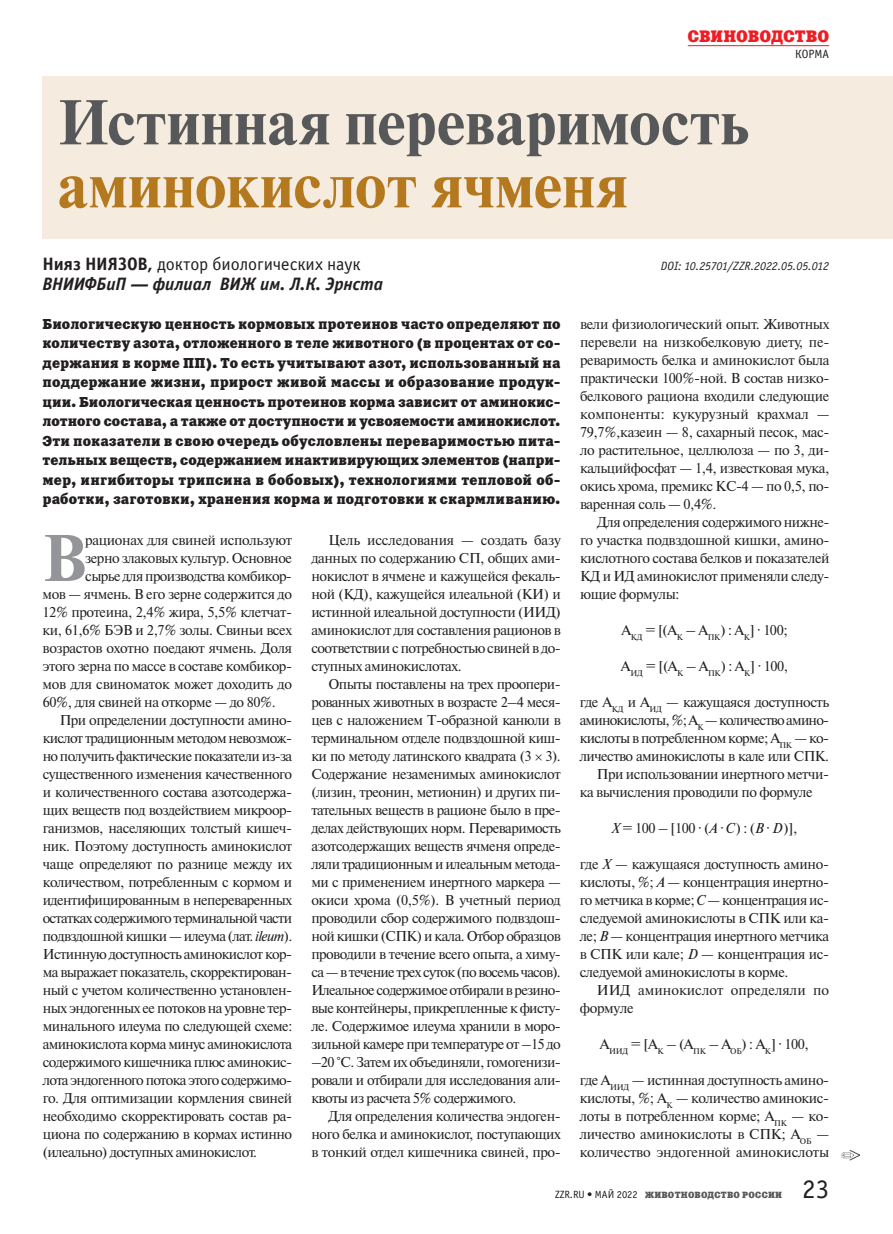
<style>
.page{position:relative;width:893px;height:1234px;background:#fff}
.page>*{position:absolute;margin:0;border:0;box-sizing:border-box;transform-origin:0 0}
.t1{font:700 65.7px "Newton C";color:#939598}
.t2{font:700 63px "Newton C";letter-spacing:.005em;color:#57585a}
.t3{font:700 63px "Newton C";letter-spacing:.01em;color:#b4781e}
.t4{font:27px "Officina Sans C";color:#231f20}
.t5{font:italic 700 18px/19.5px "Officina Sans C";letter-spacing:-.01em;color:#231f20}
.t6{font:16.5px "Xenia C";letter-spacing:.005em;color:#ee1d23}
.t7{font:14.25px/18px "Newton C";letter-spacing:-.03em;color:#231f20;text-align:justify}
.t8{font:14.25px/19.5px "Xenia C";letter-spacing:.01em;color:#231f20;text-align:justify}
.t9{font:14.25px "Newton C";letter-spacing:-.05em;color:#231f20}
.t10{font:14.25px "Newton C";letter-spacing:-.055em;color:#231f20}
.t11{font:14.25px/18px "Newton C";letter-spacing:.005em;color:#231f20}
.t12{font:italic 12px "Officina Sans C";letter-spacing:-.01em;color:#231f20}
.t13{font:12px "Officina Sans C";color:#231f20}
.t14{font:9px "Xenia C";letter-spacing:.025em;color:#57585a}
.s1{font-style:normal}
.s2{font-weight:400;font-style:normal}
.s3{font-style:italic}
.s4{font-family:"Officina Sans C";font-size:10.5px;color:#231f20}
</style>
<div class="page">
<hr style="left:688px;top:45px;width:141px;height:1px;background:#ee1d23">
<div style="left:43px;top:77px;width:850px;height:162px;background:#f5ecdf"></div>
<svg style="left:842px;top:1150px;width:18px;height:10px"></svg>
<p class="t6" style="left:688px;top:26px;width:143px">СВИНОВОДСТВО</p>
<p class="t13" style="left:795px;top:48px;width:36px">КОРМА</p>
<h2 class="t2" style="left:58px;top:87px;width:693px">Истинная переваримость</h2>
<h2 class="t3" style="left:58px;top:150px;width:572px">аминокислот ячменя</h2>
<p class="t5" style="left:43px;top:254px;width:342px"><span class="s1">Нияз НИЯЗОВ,</span> <span class="s2">доктор биологических наук<br></span>ВНИИФБиП — филиал ВИЖ им. Л.К. Эрнста</p>
<p class="t8" style="left:43px;top:314px;width:520px">Биологическую ценность кормовых протеинов часто определяют по количеству азота, отложенного в теле животного (в процентах от со&shy;держания в корме ПП). То есть учитывают азот, использованный на поддержание жизни, прирост живой массы и образование продук&shy;ции. Биологическая ценность протеинов корма зависит от аминокис&shy;лотного состава, а также от доступности и усвояемости аминокислот.<br>Эти показатели в свою очередь обусловлены переваримостью пита&shy;тельных веществ, содержанием инактивирующих элементов (напри&shy;мер, ингибиторы трипсина в бобовых), технологиями тепловой об&shy;работки, заготовки, хранения корма и подготовки к скармливанию.</p>
<h1 class="t1" style="left:43px;top:521px;width:46px">В</h1>
<p class="t7" style="left:85px;top:531px;width:208px">рационах для свиней используют</p>
<p class="t7" style="left:85px;top:549px;width:208px">зерно злаковых культур. Основное</p>
<p class="t7" style="left:85px;top:567px;width:208px">сырье для производства комбикор‑</p>
<p class="t7" style="left:43px;top:585px;width:251px">мов — ячмень. В его зерне содержится до</p>
<p class="t7" style="left:43px;top:603px;width:251px">12% протеина, 2,4% жира, 5,5% клетчат‑</p>
<p class="t7" style="left:43px;top:621px;width:251px">ки, 61,6% БЭВ и 2,7% золы. Свиньи всех</p>
<p class="t7" style="left:43px;top:639px;width:251px">возрастов охотно поедают ячмень. Доля</p>
<p class="t7" style="left:43px;top:657px;width:251px">этого зерна по массе в составе комбикор‑</p>
<p class="t7" style="left:43px;top:675px;width:251px">мов для свиноматок может доходить до</p>
<p class="t7" style="left:43px;top:693px;width:235px">60%, для свиней на откорме — до 80%.</p>
<p class="t7" style="left:60px;top:711px;width:234px">При определении доступности амино‑</p>
<p class="t9" style="left:43px;top:730px;width:251px">кислот традиционным методом невозмож‑</p>
<p class="t7" style="left:43px;top:747px;width:251px">но получить фактические показатели из‑за</p>
<p class="t7" style="left:43px;top:765px;width:251px">существенного изменения качественного</p>
<p class="t7" style="left:43px;top:783px;width:251px">и количественного состава азотсодержа‑</p>
<p class="t7" style="left:43px;top:801px;width:251px">щих веществ под воздействием микроор‑</p>
<p class="t7" style="left:43px;top:819px;width:251px">ганизмов, населяющих толстый кишеч‑</p>
<p class="t7" style="left:43px;top:837px;width:251px">ник. Поэтому доступность аминокислот</p>
<p class="t7" style="left:43px;top:855px;width:251px">чаще определяют по разнице между их</p>
<p class="t7" style="left:43px;top:873px;width:251px">количеством, потребленным с кормом и</p>
<p class="t7" style="left:43px;top:891px;width:251px">идентифицированным в непереваренных</p>
<p class="t9" style="left:43px;top:910px;width:251px">остатках содержимого терминальной части</p>
<p class="t7" style="left:43px;top:927px;width:251px">подвздошной кишки — илеума (лат. <span class="s3">ileum</span>).</p>
<p class="t7" style="left:43px;top:945px;width:251px">Истинную доступность аминокислот кор‑</p>
<p class="t7" style="left:43px;top:963px;width:251px">ма выражает показатель, скорректирован‑</p>
<p class="t7" style="left:43px;top:981px;width:251px">ный с учетом количественно установлен‑</p>
<p class="t7" style="left:43px;top:999px;width:251px">ных эндогенных ее потоков на уровне тер‑</p>
<p class="t7" style="left:43px;top:1017px;width:251px">минального илеума по следующей схеме:</p>
<p class="t7" style="left:43px;top:1035px;width:251px">аминокислота корма минус аминокислота</p>
<p class="t7" style="left:43px;top:1053px;width:251px">содержимого кишечника плюс аминокис‑</p>
<p class="t9" style="left:43px;top:1072px;width:251px">лота эндогенного потока этого содержимо‑</p>
<p class="t7" style="left:43px;top:1089px;width:251px">го. Для оптимизации кормления свиней</p>
<p class="t7" style="left:43px;top:1107px;width:251px">необходимо скорректировать состав ра‑</p>
<p class="t7" style="left:43px;top:1125px;width:251px">циона по содержанию в кормах истинно</p>
<p class="t7" style="left:43px;top:1143px;width:216px">(илеально) доступных аминокислот.</p>
<p class="t7" style="left:311px;top:531px;width:251px;text-indent:17px">Цель исследования — создать базу данных по содержанию СП, общих ами‑ нокислот в ячмене и кажущейся фекаль‑ ной (КД), кажущейся илеальной (КИ) и истинной илеальной доступности (ИИД) аминокислот для составления рационов в соответствии с потребностью свиней в до‑ ступных аминокислотах.</p>
<p class="t7" style="left:311px;top:675px;width:251px;text-indent:17px">Опыты поставлены на трех проопери‑ рованных животных в возрасте 2–4 меся‑ цев с наложением Т-образной канюли в терминальном отделе подвздошной киш‑ ки по методу латинского квадрата (3 3).<br>Содержание незаменимых аминокислот (лизин, треонин, метионин) и других пи‑ тательных веществ в рационе было в пре‑ делах действующих норм. Переваримость азотсодержащих веществ ячменя опреде‑ ляли традиционным и илеальным метода‑ ми с применением инертного маркера — окиси хрома (0,5%). В учетный период проводили сбор содержимого подвздош‑ ной кишки (СПК) и кала. Отбор образцов проводили в течение всего опыта, а химу‑ са — в течение трех суток (по восемь часов).<br>Илеальное содержимое отбирали в резино‑ вые контейнеры, прикрепленные к фисту‑ ле. Содержимое илеума хранили в моро‑ зильной камере при температуре от –15 до –20 °С. Затем их объединяли, гомогенизи‑ ровали и отбирали для исследования али‑ квоты из расчета 5% содержимого.</p>
<p class="t7" style="left:311px;top:1107px;width:251px;text-indent:17px">Для определения количества эндоген‑ ного белка и аминокислот, поступающих в тонкий отдел кишечника свиней, про‑</p>
<p class="t12" style="left:661px;top:259px;width:170px">DOI: 10.25701/ZZR.2022.05.05.012</p>
<p class="t7" style="left:580px;top:315px;width:251px">вели физиологический опыт. Животных перевели на низкобелковую диету, пе‑ реваримость белка и аминокислот была практически 100%-ной. В состав низко‑ белкового рациона входили следующие компоненты: кукурузный крахмал — 79,7%,казеин — 8, сахарный песок, мас‑ ло растительное, целлюлоза — по 3, ди‑ кальцийфосфат — 1,4, известковая мука, окись хрома, премикс КС-4 — по 0,5, по‑ варенная соль — 0,4%.</p>
<p class="t7" style="left:580px;top:513px;width:251px;text-indent:17px">Для определения содержимого нижне‑ го участка подвздошной кишки, амино‑ кислотного состава белков и показателей КД и ИД аминокислот применяли следу‑ ющие формулы:</p>
<p class="t7" style="left:621px;top:621px;width:168px">А<sub>КД</sub> = [(А<sub>К</sub> – А<sub>ПК</sub>) : А<sub>К</sub>] · 100;</p>
<p class="t7" style="left:621px;top:657px;width:169px">А<sub>ИД</sub> = [(А<sub>К</sub> – А<sub>ПК</sub>) : А<sub>К</sub>] · 100,</p>
<p class="t7" style="left:580px;top:693px;width:251px">где А<sub>КД</sub> и А<sub>ИД</sub> — кажущаяся доступность</p>
<p class="t10" style="left:580px;top:712px;width:251px">аминокислоты, %; А<sub>К</sub> — количество амино‑</p>
<p class="t7" style="left:580px;top:729px;width:251px">кислоты в потребленном корме; А<sub>ПК</sub> — ко‑</p>
<p class="t7" style="left:580px;top:747px;width:251px">личество аминокислоты в кале или СПК.</p>
<p class="t7" style="left:597px;top:765px;width:234px">При использовании инертного метчи‑</p>
<p class="t7" style="left:580px;top:783px;width:235px">ка вычисления проводили по формуле</p>
<p class="t7" style="left:611px;top:819px;width:188px"><span class="s3">Х</span>=100–[100·(<span class="s3">А · С</span>):(<span class="s3">В · D</span>)],</p>
<p class="t7" style="left:580px;top:855px;width:251px">где <span class="s3">Х</span> — кажущаяся доступность амино‑ кислоты, %; <span class="s3">А</span> — концентрация инертно‑ го метчика в корме; <span class="s3">С</span> — концентрация ис‑ следуемой аминокислоты в СПК или ка‑ ле; <span class="s3">В</span> — концентрация инертного метчика в СПК или кале; <span class="s3">D</span> — концентрация ис‑ следуемой аминокислоты в корме.</p>
<p class="t11" style="left:580px;top:981px;width:251px;text-indent:17px">ИИД аминокислот определяли по формуле</p>
<p class="t7" style="left:600px;top:1035px;width:211px">А<sub>ИИД</sub> = [А<sub>К</sub> – (А<sub>ПК</sub> – А<sub>ОБ</sub>) : А<sub>К</sub>] · 100,</p>
<p class="t7" style="left:580px;top:1071px;width:251px">где А<sub>ИИД</sub> — истинная доступность амино‑ кислоты, %; А<sub>К</sub> — количество аминокис‑ лоты в потребленном корме; А<sub>ПК</sub> — ко‑ личество аминокислоты в СПК; А<sub>ОБ</sub> — количество эндогенной аминокислоты</p>
<p class="t14" style="left:555px;top:1188px;width:229px"><span class="s4">ZZR.RU • МАЙ 2022</span> ЖИВОТНОВОДСТВО РОССИИ</p>
<h3 class="t4" style="left:802px;top:1174px;width:28px">23</h3>
</div>
